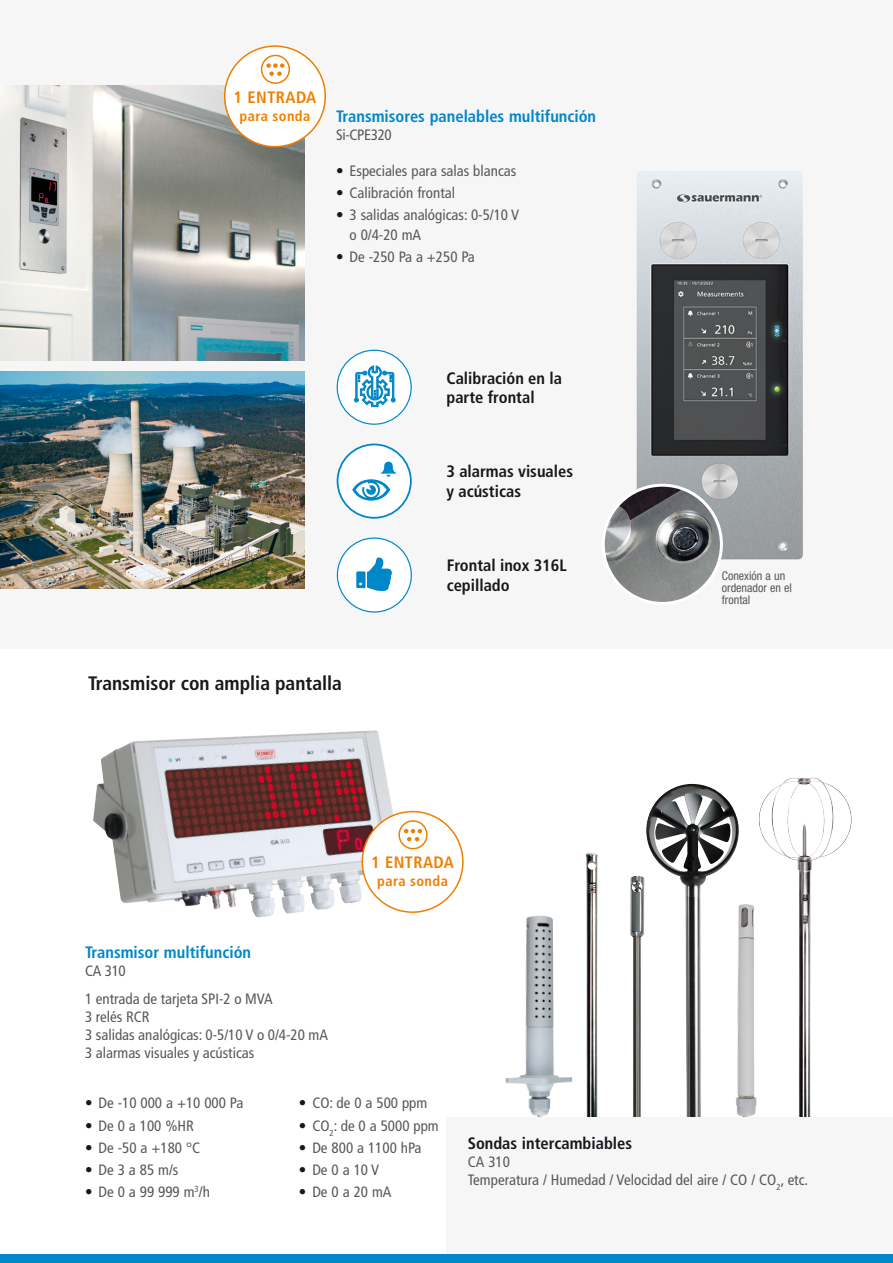
<style>
.page{position:relative;width:893px;height:1263px;background:#fff}
.page>*{position:absolute;margin:0;border:0;box-sizing:border-box;transform-origin:0 0}
.t1{font:700 condensed 19.5px "Frutiger LT Std";color:#1a171c}
.Normal_e{font:700 condensed 16.5px/19.8px "Frutiger LT Std";color:#1a171c}
.Normal_e-2{font:700 condensed 16.5px "Frutiger LT Std";color:#0087c9}
.t2{font:700 condensed 16.5px "Frutiger LT Std";letter-spacing:.03em;color:#ee7f00}
.Normal_e-3{font:condensed 15px/19.8px "Frutiger LT Std";color:#58585a}
.Normal_e-4{font:condensed 15px "Frutiger LT Std";letter-spacing:-.02em;color:#58585a}
.t3{font:700 condensed 14.4px "Frutiger LT Std";letter-spacing:.03em;color:#ee7f00}
.Normal_e-5{font:condensed 12px/12px "Helvetica Neue LT Std";color:#58585a}
.s1{font-family:"Helvetica Neue LT Std";color:#1a171c}
</style>
<div class="page">
<div style="left:0;top:1254px;width:893px;height:9px;background:#0087c9"></div>
<div style="left:0;top:0;width:893px;height:648px;background:#f6f6f7"></div>
<img style="left:646px;top:784px;width:93px;height:333px">
<img style="left:759px;top:777px;width:93px;height:340px">
<img style="left:505px;top:915px;width:67px;height:202px">
<img style="left:735px;top:904px;width:21px;height:213px">
<img style="left:630px;top:876px;width:15px;height:241px">
<img style="left:585px;top:853px;width:13px;height:264px">
<div style="left:446px;top:1117px;width:447px;height:137px;background:#f6f6f7"></div>
<img style="left:0;top:86px;width:305px;height:274px">
<img style="left:636px;top:171px;width:167px;height:389px">
<img style="left:0;top:371px;width:305px;height:217px">
<div style="left:338px;top:444px;width:73px;height:74px;background:#fff;border-radius:50%"></div>
<div style="left:337px;top:444px;width:75px;height:75px;border:2px solid #0087c9;border-radius:50%"></div>
<svg style="left:352px;top:462px;width:44px;height:39px"></svg>
<img style="left:93px;top:730px;width:310px;height:188px">
<div style="left:362px;top:812px;width:101px;height:100px;background:#fff;border-radius:50%"></div>
<div style="left:362px;top:811px;width:102px;height:102px;border:2px solid #ee7f00;border-radius:50%"></div>
<div style="left:398px;top:820px;width:30px;height:29px;border:2px solid #ee7f00;border-radius:50%"></div>
<svg style="left:404px;top:829px;width:18px;height:12px"></svg>
<div style="left:225px;top:46px;width:100px;height:101px;background:#fff;border-radius:50%"></div>
<div style="left:224px;top:45px;width:102px;height:102px;border:2px solid #ee7f00;border-radius:50%"></div>
<div style="left:261px;top:55px;width:29px;height:29px;border:2px solid #ee7f00;border-radius:50%"></div>
<svg style="left:266px;top:63px;width:18px;height:13px"></svg>
<img style="left:603px;top:485px;width:118px;height:118px;border-radius:59px">
<div style="left:602px;top:484px;width:121px;height:121px;border:3px solid #fff;border-radius:50%"></div>
<div style="left:337px;top:538px;width:74px;height:74px;background:#fff;border-radius:50%"></div>
<div style="left:337px;top:537px;width:75px;height:76px;border:1px solid #0087c9;border-radius:50%"></div>
<svg style="left:356px;top:557px;width:36px;height:34px"></svg>
<div style="left:337px;top:350px;width:74px;height:74px;background:#fff;border-radius:50%"></div>
<div style="left:337px;top:350px;width:75px;height:75px;border:1px solid #0087c9;border-radius:50%"></div>
<svg style="left:354px;top:366px;width:41px;height:41px"></svg>
<p class="t2" style="left:234px;top:87px;width:84px">1 ENTRADA</p>
<p class="t3" style="left:240px;top:107px;width:72px">para sonda</p>
<p class="Normal_e-2" style="left:336px;top:106px;width:262px">Transmisores panelables multifunción</p>
<p class="Normal_e-4" style="left:336px;top:126px;width:57px">Si-CPE320</p>
<p class="Normal_e-3" style="left:336px;top:161px;width:182px"><span class="s1">•</span> Especiales para salas blancas</p>
<p class="Normal_e-3" style="left:336px;top:183px;width:121px"><span class="s1">•</span> Calibración frontal</p>
<p class="Normal_e-3" style="left:349px;top:205px;width:171px;text-indent:-14px"><span class="s1">•</span> 3 salidas analógicas: 0-5/10 V o 0/4-20 mA</p>
<p class="Normal_e-3" style="left:336px;top:247px;width:140px"><span class="s1">•</span> De -250 Pa a +250 Pa</p>
<p class="Normal_e" style="left:446px;top:368px;width:117px">Calibración en la parte frontal</p>
<p class="Normal_e" style="left:446px;top:462px;width:128px">3 alarmas visuales</p>
<p class="Normal_e" style="left:446px;top:482px;width:76px">y acústicas</p>
<p class="Normal_e" style="left:447px;top:556px;width:122px">Frontal inox 316L</p>
<p class="Normal_e" style="left:447px;top:575px;width:64px">cepillado</p>
<p class="t1" style="left:88px;top:671px;width:255px">Transmisor con amplia pantalla</p>
<p class="Normal_e-2" style="left:85px;top:942px;width:168px">Transmisor multifunción</p>
<p class="Normal_e-3" style="left:85px;top:961px;width:42px">CA 310</p>
<p class="Normal_e-3" style="left:85px;top:989px;width:189px">1 entrada de tarjeta SPI-2 o MVA</p>
<p class="Normal_e-3" style="left:85px;top:1007px;width:66px">3 relés RCR</p>
<p class="Normal_e-3" style="left:85px;top:1025px;width:245px">3 salidas analógicas: 0-5/10 V o 0/4-20 mA</p>
<p class="Normal_e-3" style="left:85px;top:1043px;width:171px">3 alarmas visuales y acústicas</p>
<p class="t2" style="left:371px;top:853px;width:84px">1 ENTRADA</p>
<p class="t3" style="left:377px;top:873px;width:72px">para sonda</p>
<p class="Normal_e-5" style="left:722px;top:569px;width:72px">Conexión a un ordenador en el frontal</p>
<p class="Normal_e-3" style="left:85px;top:1093px;width:160px"><span class="s1">•</span> De -10 000 a +10 000 Pa</p>
<p class="Normal_e-3" style="left:85px;top:1116px;width:110px"><span class="s1">•</span> De 0 a 100 %HR</p>
<p class="Normal_e-3" style="left:85px;top:1138px;width:117px"><span class="s1">•</span> De -50 a +180 °C</p>
<p class="Normal_e-3" style="left:85px;top:1160px;width:95px"><span class="s1">•</span> De 3 a 85 m/s</p>
<p class="Normal_e-3" style="left:85px;top:1182px;width:126px"><span class="s1">•</span> De 0 a 99 999 m<sup>3</sup>/h</p>
<p class="Normal_e-3" style="left:299px;top:1093px;width:130px"><span class="s1">•</span> CO: de 0 a 500 ppm</p>
<p class="Normal_e-3" style="left:299px;top:1116px;width:141px"><span class="s1">•</span> CO<sub>2</sub>: de 0 a 5000 ppm</p>
<p class="Normal_e-3" style="left:299px;top:1138px;width:124px"><span class="s1">•</span> De 800 a 1100 hPa</p>
<p class="Normal_e-3" style="left:299px;top:1160px;width:82px"><span class="s1">•</span> De 0 a 10 V</p>
<p class="Normal_e-3" style="left:299px;top:1182px;width:94px"><span class="s1">•</span> De 0 a 20 mA</p>
<p class="Normal_e" style="left:468px;top:1133px;width:166px">Sondas intercambiables</p>
<p class="Normal_e-3" style="left:468px;top:1152px;width:44px">CA 310</p>
<p class="Normal_e-3" style="left:468px;top:1170px;width:342px">Temperatura / Humedad / Velocidad del aire / CO / CO<sub>2</sub>, etc.</p>
</div>
